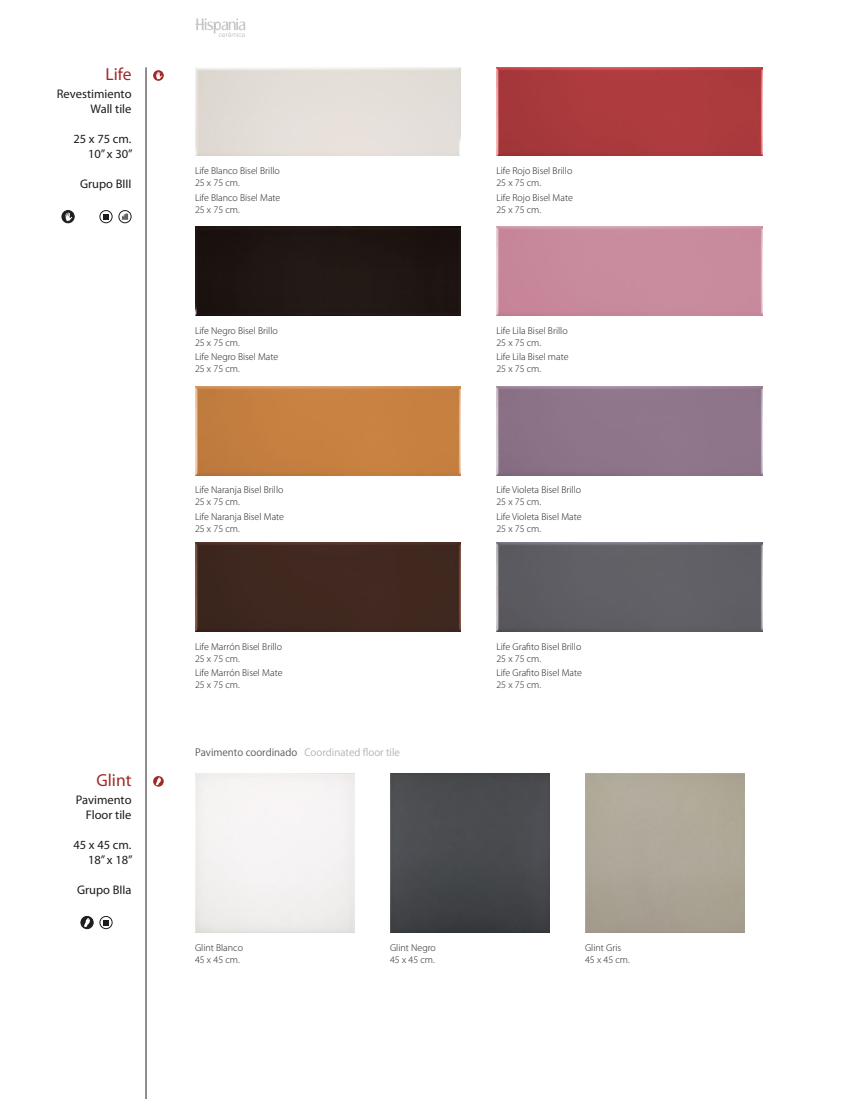
<style>
.page{position:relative;width:851px;height:1099px;background:#fff}
.page>*{position:absolute;margin:0;border:0;box-sizing:border-box;transform-origin:0 0}
.t1{font:17.5px "Myriad Pro";color:#9f2b28}
.t2{font:12.5px/15px "Myriad Pro";color:#1d1d1b;text-align:right}
.t3{font:300 10px/12px "Myriad Pro";color:#1d1d1b}
.t4{font:10px "Koz Go Pr 6 N";color:#b3b2b2}
.s1{color:#575756}
</style>
<div class="page">
<svg style="left:195px;top:18px;width:50px;height:19px"></svg>
<div style="left:62px;top:210px;width:12px;height:13px;background:#1d1d1b;border-radius:50%"></div>
<div style="left:61px;top:210px;width:14px;height:13px;border:1px solid #1d1d1b;border-radius:50%"></div>
<svg style="left:65px;top:212px;width:7px;height:9px"></svg>
<svg style="left:119px;top:210px;width:12px;height:13px"></svg>
<div style="left:118px;top:210px;width:13px;height:13px;border:1px solid #1d1d1b;border-radius:50%"></div>
<svg style="left:122px;top:213px;width:6px;height:7px"></svg>
<div style="left:99px;top:210px;width:13px;height:13px;border:1px solid #1d1d1b;border-radius:50%"></div>
<svg style="left:103px;top:214px;width:6px;height:6px"></svg>
<hr style="left:146px;top:67px;width:1px;height:1031px;background:#1d1d1b">
<svg style="left:153px;top:70px;width:11px;height:11px"></svg>
<svg style="left:156px;top:72px;width:6px;height:7px"></svg>
<img style="left:390px;top:773px;width:159px;height:159px">
<div style="left:195px;top:67px;width:266px;height:89px;background:#e3ded9"></div>
<img style="left:195px;top:386px;width:266px;height:89px">
<div style="left:496px;top:227px;width:266px;height:88px;background:#c88b9d"></div>
<div style="left:496px;top:386px;width:266px;height:89px;background:#8e758a"></div>
<img style="left:496px;top:542px;width:266px;height:89px">
<div style="left:195px;top:227px;width:266px;height:88px;background:#1f1613"></div>
<div style="left:195px;top:542px;width:266px;height:89px;background:#402820"></div>
<img style="left:496px;top:67px;width:266px;height:89px">
<div style="left:81px;top:916px;width:12px;height:12px;background:#1d1d1b;border-radius:50%"></div>
<div style="left:80px;top:916px;width:14px;height:13px;border:1px solid #1d1d1b;border-radius:50%"></div>
<svg style="left:84px;top:918px;width:6px;height:9px"></svg>
<svg style="left:100px;top:916px;width:12px;height:12px"></svg>
<div style="left:99px;top:916px;width:13px;height:13px;border:1px solid #1d1d1b;border-radius:50%"></div>
<svg style="left:103px;top:919px;width:6px;height:6px"></svg>
<svg style="left:153px;top:776px;width:11px;height:10px"></svg>
<svg style="left:156px;top:777px;width:5px;height:9px"></svg>
<h1 class="t1" style="left:105px;top:64px;width:28px">Life</h1>
<p class="t2" style="left:57px;top:86px;width:76px">Revestimiento<br>Wall tile</p>
<p class="t2" style="left:73px;top:131px;width:61px">25 x 75 cm.<br>10” x 30”</p>
<p class="t2" style="left:80px;top:176px;width:53px">Grupo BIII</p>
<h1 class="t1" style="left:96px;top:769px;width:36px">Glint</h1>
<p class="t2" style="left:76px;top:792px;width:57px">Pavimento<br>Floor tile</p>
<p class="t2" style="left:73px;top:837px;width:61px">45 x 45 cm.<br>18” x 18”</p>
<p class="t2" style="left:77px;top:882px;width:56px">Grupo BIIa</p>
<p class="t3" style="left:195px;top:165px;width:86px">Life Blanco Bisel Brillo<br>25 x 75 cm.</p>
<p class="t3" style="left:195px;top:191px;width:87px">Life Blanco Bisel Mate<br>25 x 75 cm.</p>
<p class="t3" style="left:195px;top:324px;width:84px">Life Negro Bisel Brillo<br>25 x 75 cm.</p>
<p class="t3" style="left:195px;top:351px;width:85px">Life Negro Bisel Mate<br>25 x 75 cm.</p>
<p class="t3" style="left:195px;top:484px;width:90px">Life Naranja Bisel Brillo<br>25 x 75 cm.</p>
<p class="t3" style="left:195px;top:510px;width:91px">Life Naranja Bisel Mate<br>25 x 75 cm.</p>
<p class="t3" style="left:195px;top:640px;width:88px">Life Marrón Bisel Brillo<br>25 x 75 cm.</p>
<p class="t3" style="left:195px;top:666px;width:89px">Life Marrón Bisel Mate<br>25 x 75 cm.</p>
<p class="t4" style="left:195px;top:746px;width:206px"><span class="s1">Pavimento coordinado</span> Coordinated floor tile</p>
<p class="t3" style="left:496px;top:165px;width:77px">Life Rojo Bisel Brillo<br>25 x 75 cm.</p>
<p class="t3" style="left:496px;top:191px;width:78px">Life Rojo Bisel Mate<br>25 x 75 cm.</p>
<p class="t3" style="left:496px;top:324px;width:73px">Life Lila Bisel Brillo<br>25 x 75 cm.</p>
<p class="t3" style="left:496px;top:351px;width:74px">Life Lila Bisel mate<br>25 x 75 cm.</p>
<p class="t3" style="left:496px;top:484px;width:86px">Life Violeta Bisel Brillo<br>25 x 75 cm.</p>
<p class="t3" style="left:496px;top:510px;width:87px">Life Violeta Bisel Mate<br>25 x 75 cm.</p>
<p class="t3" style="left:496px;top:640px;width:86px">Life Grafito Bisel Brillo<br>25 x 75 cm.</p>
<p class="t3" style="left:496px;top:666px;width:87px">Life Grafito Bisel Mate<br>25 x 75 cm.</p>
<p class="t3" style="left:195px;top:941px;width:49px">Glint Blanco<br>45 x 45 cm.</p>
<p class="t3" style="left:390px;top:941px;width:47px">Glint Negro<br>45 x 45 cm.</p>
<p class="t3" style="left:585px;top:941px;width:46px">Glint Gris<br>45 x 45 cm.</p>
</div>
